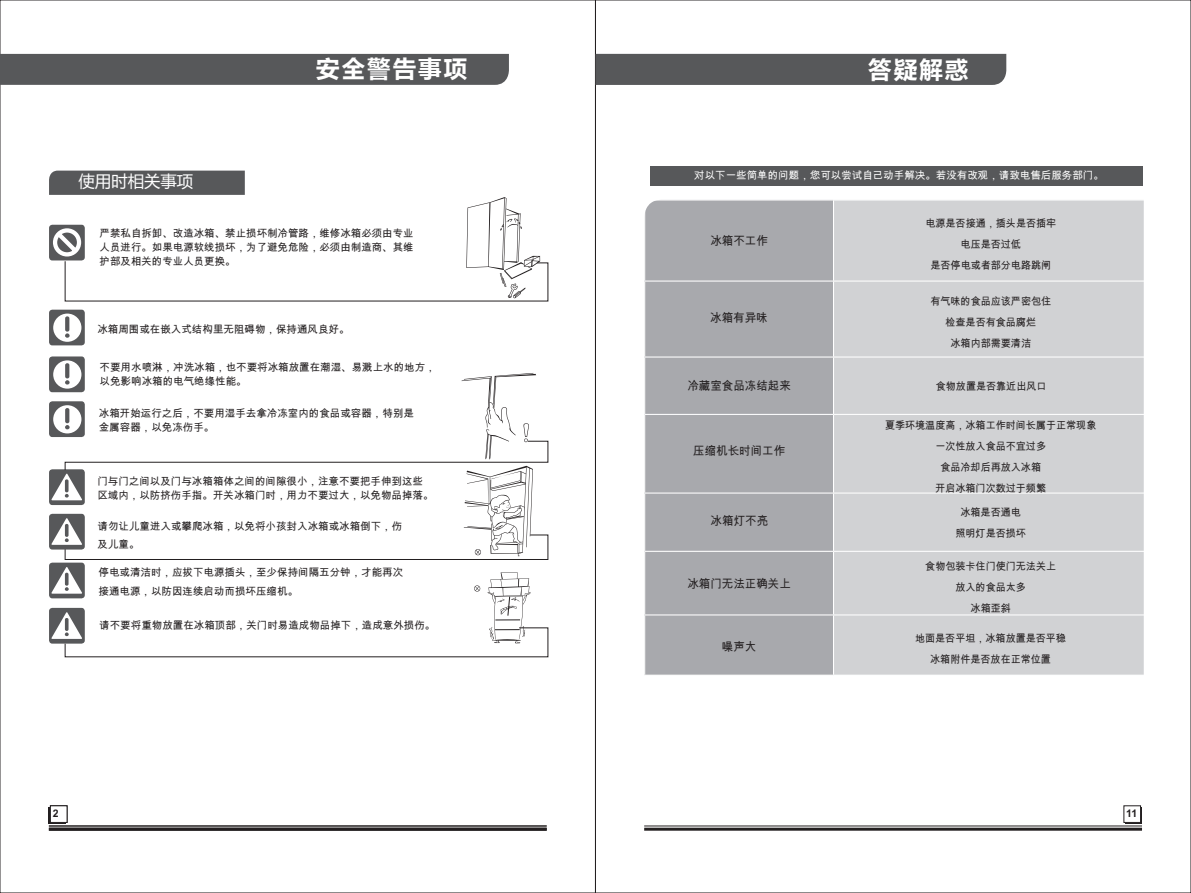
<style>
.page{position:relative;width:1191px;height:893px;background:#fff}
.page>*{position:absolute;margin:0;border:0;box-sizing:border-box;transform-origin:0 0}
.t1{font:700 23.55px "Microsoft Ya Hei";color:#fff}
.t2{font:700 23.4px "Microsoft Ya Hei";letter-spacing:.09em;color:#fff}
.t3{font:16.35px "Microsoft Ya Hei";color:#fff}
.t4{font:12px "Arial Unicode MS";color:#231f20;scale:.96 1}
.t5{font:10.5px/14.1px "Arial Unicode MS";color:#231f20}
.t6{font:10.5px/21.1px "Arial Unicode MS";color:#231f20;text-align:center;scale:.96 1}
.t7{font:10.5px "Arial Unicode MS";color:#fff}
.t8{font:700 10.5px "Arial";color:#231f20}
</style>
<div class="page">
<div style="left:0;top:54px;width:509px;height:31px;background:#57585a"></div>
<div style="left:49px;top:310px;width:36px;height:35px;background:#57585a;border-radius:3px"></div>
<svg style="left:53px;top:314px;width:28px;height:28px"></svg>
<div style="left:49px;top:356px;width:36px;height:36px;background:#57585a;border-radius:3px"></div>
<div style="left:49px;top:401px;width:36px;height:36px;background:#57585a;border-radius:3px"></div>
<div style="left:49px;top:469px;width:36px;height:36px;background:#57585a;border-radius:3px"></div>
<div style="left:49px;top:514px;width:36px;height:36px;background:#57585a;border-radius:3px"></div>
<div style="left:49px;top:563px;width:36px;height:35px;background:#57585a;border-radius:3px"></div>
<div style="left:49px;top:608px;width:36px;height:36px;background:#57585a;border-radius:3px"></div>
<svg style="left:51px;top:360px;width:497px;height:200px"></svg>
<svg style="left:51px;top:567px;width:497px;height:91px"></svg>
<svg style="left:49px;top:171px;width:499px;height:131px"></svg>
<hr style="left:49px;top:826px;width:498px;height:1px;background:#231f20">
<hr style="left:49px;top:828px;width:498px;height:3px;background:#231f20">
<div style="left:49px;top:807px;width:16px;height:17px;background:#231f20"></div>
<div style="left:50px;top:806px;width:17px;height:16px;background:#fff"></div>
<div style="left:50px;top:806px;width:17px;height:17px;border:1px solid #231f20"></div>
<div style="left:595px;top:54px;width:411px;height:31px;background:#57585a"></div>
<div style="left:649px;top:166px;width:493px;height:20px;background:#57585a"></div>
<div style="left:834px;top:201px;width:309px;height:474px;background:#d1d2d4"></div>
<div style="left:645px;top:201px;width:188px;height:474px;background:#a8a9ad"></div>
<hr style="left:644px;top:281px;width:189px;height:1px;background:#fff">
<hr style="left:833px;top:281px;width:312px;height:1px;background:#fff">
<hr style="left:644px;top:356px;width:189px;height:2px;background:#fff">
<hr style="left:833px;top:356px;width:312px;height:2px;background:#fff">
<hr style="left:644px;top:414px;width:189px;height:1px;background:#fff">
<hr style="left:833px;top:414px;width:312px;height:1px;background:#fff">
<hr style="left:644px;top:492px;width:189px;height:2px;background:#fff">
<hr style="left:833px;top:492px;width:312px;height:2px;background:#fff">
<hr style="left:644px;top:551px;width:189px;height:1px;background:#fff">
<hr style="left:833px;top:551px;width:312px;height:1px;background:#fff">
<hr style="left:644px;top:614px;width:189px;height:1px;background:#fff">
<hr style="left:833px;top:614px;width:312px;height:1px;background:#fff">
<hr style="left:644px;top:826px;width:498px;height:1px;background:#231f20">
<hr style="left:644px;top:828px;width:498px;height:3px;background:#231f20">
<div style="left:1125px;top:807px;width:17px;height:17px;background:#2d292a"></div>
<div style="left:1123px;top:806px;width:17px;height:16px;background:#fff"></div>
<h3 class="t3" style="left:79px;top:174px;width:116px">使用时相关事项</h3>
<h2 class="t2" style="left:316px;top:58px;width:152px">安全警告事项</h2>
<p class="t5" style="left:100px;top:227px;width:316px;text-align:justify">严禁私自拆卸、改造冰箱、禁止损坏制冷管路，维修冰箱必须由专业人员进行。如果电源软线损坏，为了避免危险，必须由制造商、其维护部及相关的专业人员更换。</p>
<p class="t5" style="left:97px;top:323px;width:253px">冰箱周围或在嵌入式结构里无阻碍物，保持通风良好。</p>
<p class="t5" style="left:100px;top:361px;width:337px">不要用水喷淋，冲洗冰箱，也不要将冰箱放置在潮湿、易溅上水的地方，以免影响冰箱的电气绝缘性能。</p>
<p class="t5" style="left:99px;top:407px;width:316px">冰箱开始运行之后，不要用湿手去拿冷冻室内的食品或容器，特别是金属容器，以免冻伤手。</p>
<p class="t5" style="left:97px;top:475px;width:337px">门与门之间以及门与冰箱箱体之间的间隙很小，注意不要把手伸到这些区域内，以防挤伤手指。开关冰箱门时，用力不要过大，以免物品掉落。</p>
<p class="t5" style="left:98px;top:518px;width:306px;line-height:18.3px">请勿让儿童进入或攀爬冰箱，以免将小孩封入冰箱或冰箱倒下，伤及儿童。</p>
<p class="t5" style="left:99px;top:564px;width:306px;line-height:18.3px">停电或清洁时，应拔下电源插头，至少保持间隔五分钟，才能再次接通电源，以防因连续启动而损坏压缩机。</p>
<p class="t5" style="left:99px;top:620px;width:337px">请不要将重物放置在冰箱顶部，关门时易造成物品掉下，造成意外损伤。</p>
<p class="t8" style="left:53px;top:810px;width:14px">21 2</p>
<h1 class="t1" style="left:868px;top:58px;width:102px">答疑解惑</h1>
<p class="t7" style="left:694px;top:172px;width:411px">对以下一些简单的问题，您可以尝试自己动手解决。若没有改观，请致电售后服务部门。</p>
<p class="t4" style="left:710px;top:236px;width:61px">冰箱不工作</p>
<p class="t4" style="left:710px;top:314px;width:61px">冰箱有异味</p>
<p class="t4" style="left:687px;top:381px;width:109px">冷藏室食品冻结起来</p>
<p class="t4" style="left:693px;top:446px;width:97px">压缩机长时间工作</p>
<p class="t4" style="left:710px;top:516px;width:61px">冰箱灯不亮</p>
<p class="t4" style="left:687px;top:579px;width:109px">冰箱门无法正确关上</p>
<p class="t4" style="left:722px;top:642px;width:37px">噪声大</p>
<p class="t6" style="left:925px;top:214px;width:138px">电源是否接通，插头是否插牢电压是否过低<br>是否停电或者部分电路跳闸</p>
<p class="t6" style="left:930px;top:291px;width:127px">有气味的食品应该严密包住检查是否有食品腐烂<br>冰箱内部需要清洁</p>
<p class="t6" style="left:936px;top:376px;width:117px">食物放置是否靠近出风口</p>
<p class="t6" style="left:885px;top:415px;width:222px">夏季环境温度高，冰箱工作时间长属于正常现象一次性放入食品不宜过多<br>食品冷却后再放入冰箱<br>开启冰箱门次数过于频繁</p>
<p class="t6" style="left:955px;top:503px;width:75px">冰箱是否通电照明灯是否损坏</p>
<p class="t6" style="left:925px;top:557px;width:138px">食物包装卡住门使门无法关上放入的食品太多<br>冰箱歪斜</p>
<p class="t6" style="left:915px;top:629px;width:159px">地面是否平坦，冰箱放置是否平稳冰箱附件是否放在正常位置</p>
<p class="t8" style="left:1126px;top:810px;width:13px">11</p>
</div>
